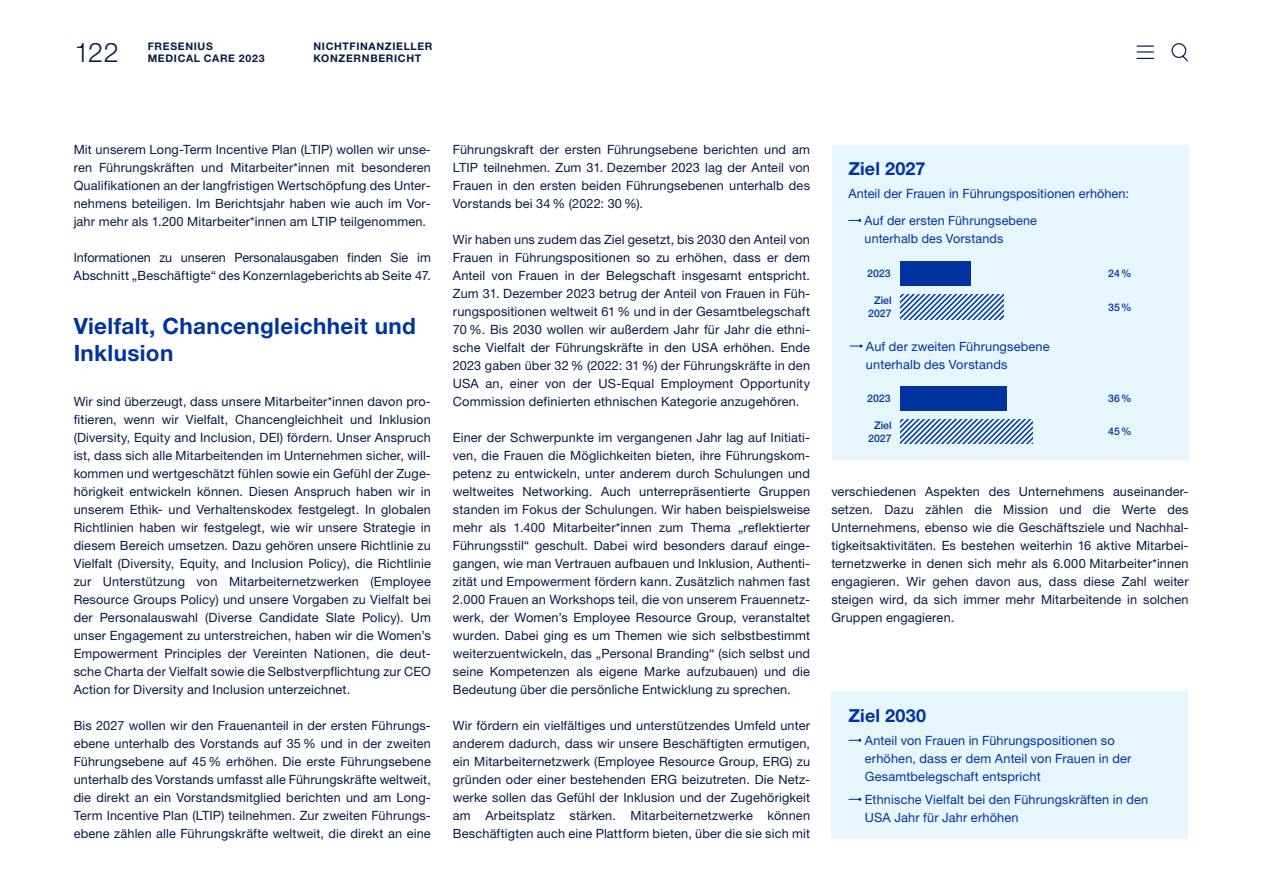
<style>
.page{position:relative;width:1263px;height:893px;background:#fff}
.page>*{position:absolute;margin:0;border:0;box-sizing:border-box;transform-origin:0 0}
.t1{font:300 27px "Helvetica Neue LT Std";color:#071b45}
.t2{font:700 22.5px/27px "Helvetica Neue LT Std";letter-spacing:.015em;color:#0033a0}
.t3{font:700 18px "Helvetica Neue LT Std";letter-spacing:.01em;color:#0033a0}
.t4{font:12.75px/18px "Helvetica Neue LT Std";letter-spacing:.01em;color:#071b45;text-align:justify}
.t5{font:12.75px/18px "Helvetica Neue LT Std";letter-spacing:.01em;color:#0033a0}
.t6{font:700 10.5px/12px "Helvetica Neue LT Std";letter-spacing:.065em;color:#071b45}
.t7{font:500 10.5px/12.8px "Helvetica Neue LT Std";color:#0033a0;text-align:center}
</style>
<div class="page">
<div style="left:831px;top:146px;width:357px;height:314px;background:#e6f6fc"></div>
<svg style="left:900px;top:294px;width:103px;height:25px"></svg>
<svg style="left:900px;top:419px;width:133px;height:25px"></svg>
<svg style="left:850px;top:345px;width:12px;height:3px"></svg>
<svg style="left:848px;top:219px;width:13px;height:3px"></svg>
<div style="left:900px;top:261px;width:71px;height:25px;background:#0033a0"></div>
<div style="left:900px;top:386px;width:106px;height:25px;background:#0033a0"></div>
<div style="left:831px;top:691px;width:357px;height:148px;background:#e6f6fc"></div>
<svg style="left:848px;top:739px;width:13px;height:3px"></svg>
<svg style="left:848px;top:798px;width:13px;height:3px"></svg>
<svg style="left:1171px;top:43px;width:17px;height:19px"></svg>
<svg style="left:1137px;top:46px;width:16px;height:13px"></svg>
<p class="t6" style="left:148px;top:40px;width:67px">FRESENIUS</p>
<h1 class="t1" style="left:74px;top:36px;width:46px">122</h1>
<p class="t6" style="left:148px;top:52px;width:118px">MEDICAL CARE 2023</p>
<p class="t6" style="left:313px;top:40px;width:121px">NICHTFINANZIELLER<br>KONZERNBERICHT</p>
<p class="t4" style="left:74px;top:140px;width:359px">Mit unserem Long-Term Incentive Plan (LTIP) wollen wir unse&shy;ren Führungskräften und Mitarbeiter*innen mit besonderen Qualifikationen an der langfristigen Wertschöpfung des Unter&shy;nehmens beteiligen. Im Berichtsjahr haben wie auch im Vor&shy;jahr mehr als 1.200 Mitarbeiter*innen am LTIP teilgenommen.</p>
<p class="t4" style="left:74px;top:248px;width:359px">Informationen zu unseren Personalausgaben finden Sie im<br>Ab schnitt „Beschäftigte“ des Konzernlageberichts ab Seite 47.</p>
<h2 class="t2" style="left:74px;top:312px;width:344px">Vielfalt, Chancengleichheit und<br>Inklusion</h2>
<p class="t4" style="left:74px;top:392px;width:359px">Wir sind überzeugt, dass unsere Mitarbeiter*innen davon pro&shy;fitieren, wenn wir Vielfalt, Chancengleichheit und Inklusion (Diversity, Equity and Inclusion, DEI) fördern. Unser Anspruch ist, dass sich alle Mitarbeitenden im Unternehmen sicher, will&shy;kommen und wertgeschätzt fühlen sowie ein Gefühl der Zuge&shy;hörigkeit entwickeln können. Diesen Anspruch haben wir in unserem Ethik- und Verhaltenskodex festgelegt. In globalen Richtlinien haben wir festgelegt, wie wir unsere Strategie in diesem Bereich umsetzen. Dazu gehören unsere Richtlinie zu Vielfalt (Diversity, Equity, and Inclusion Policy), die Richtlinie zur Unterstützung von Mitarbeiternetzwerken (Employee Resource Groups Policy) und unsere Vorgaben zu Vielfalt bei der Personalauswahl (Diverse Candidate Slate Policy). Um unser Engagement zu unterstreichen, haben wir die Women’s Empowerment Principles der Vereinten Nationen, die deut&shy;sche Charta der Vielfalt sowie die Selbstverpflichtung zur CEO Action for Diversity and Inclusion unterzeichnet.</p>
<p class="t4" style="left:74px;top:716px;width:359px">Bis 2027 wollen wir den Frauenanteil in der ersten Führungs&shy;ebene unterhalb des Vorstands auf 35% und in der zweiten Führungsebene auf 45 % erhöhen. Die erste Führungsebene unterhalb des Vorstands umfasst alle Führungskräfte weltweit, die direkt an ein Vorstandsmitglied berichten und am Long-Term Incentive Plan (LTIP) teilnehmen. Zur zweiten Führungs&shy;ebene zählen alle Führungskräfte weltweit, die direkt an eine</p>
<p class="t4" style="left:453px;top:140px;width:359px">Führungskraft der ersten Führungsebene berichten und am LTIP teilnehmen. Zum 31. Dezember 2023 lag der Anteil von Frauen in den ersten beiden Führungsebenen unterhalb des Vorstands bei 34 % (2022: 30 %).</p>
<p class="t4" style="left:453px;top:230px;width:359px">Wir haben uns zudem das Ziel gesetzt, bis 2030 den Anteil von Frauen in Führungspositionen so zu erhöhen, dass er dem Anteil von Frauen in der Belegschaft insgesamt entspricht.<br>Zum 31. Dezember 2023 betrug der Anteil von Frauen in Füh&shy;rungspositionen weltweit 61 % und in der Gesamtbelegschaft 70 %. Bis 2030 wollen wir außerdem Jahr für Jahr die ethni&shy;sche Vielfalt der Führungskräfte in den USA erhöhen. Ende 2023 gaben über 32% (2022: 31%) der Führungskräfte in den USA an, einer von der US-Equal Employment Opportunity Commission definierten ethnischen Kategorie anzugehören.</p>
<p class="t4" style="left:453px;top:428px;width:359px">Einer der Schwerpunkte im vergangenen Jahr lag auf Initiati&shy;ven, die Frauen die Möglichkeiten bieten, ihre Führungskom&shy;petenz zu entwickeln, unter anderem durch Schulungen und weltweites Networking. Auch unterrepräsentierte Gruppen standen im Fokus der Schulungen. Wir haben beispielsweise mehr als 1.400 Mitarbeiter*innen zum Thema „reflektierter Führungsstil“ geschult. Dabei wird besonders darauf einge&shy;gangen, wie man Vertrauen aufbauen und Inklusion, Authenti&shy;zität und Empowerment fördern kann. Zusätzlich nahmen fast 2.000 Frauen an Workshops teil, die von unserem Frauennetz&shy;werk, der Women’s Employee Resource Group, veranstaltet wurden. Dabei ging es um Themen wie sich selbstbestimmt weiterzuentwickeln, das „Personal Branding“ (sich selbst und seine Kompetenzen als eigene Marke aufzubauen) und die Bedeutung über die persönliche Entwicklung zu sprechen.</p>
<p class="t4" style="left:453px;top:717px;width:359px">Wir fördern ein vielfältiges und unterstützendes Umfeld unter anderem dadurch, dass wir unsere Beschäftigten ermutigen, ein Mitarbeiternetzwerk (Employee Resource Group, ERG) zu gründen oder einer bestehenden ERG beizutreten. Die Netz&shy;werke sollen das Gefühl der Inklusion und der Zugehörigkeit am Arbeitsplatz stärken. Mitarbeiternetzwerke können Beschäftigten auch eine Plattform bieten, über die sie sich mit</p>
<h3 class="t3" style="left:848px;top:158px;width:79px">Ziel 2027</h3>
<p class="t5" style="left:865px;top:179px;width:266px;line-height:27.3px;text-indent:-16px">Anteil der Frauen in Führungspositionen erhöhen:<br>Auf der ersten Führungsebene</p>
<p class="t5" style="left:865px;top:229px;width:140px">unterhalb des Vorstands</p>
<p class="t7" style="left:867px;top:267px;width:25px">2023</p>
<p class="t7" style="left:868px;top:294px;width:25px">Ziel<br>2027</p>
<p class="t5" style="left:866px;top:337px;width:185px">Auf der zweiten Führungsebene unterhalb des Vorstands</p>
<p class="t7" style="left:867px;top:391px;width:25px">2023</p>
<p class="t7" style="left:868px;top:419px;width:25px">Ziel<br>2027</p>
<p class="t7" style="left:1108px;top:267px;width:25px">24%</p>
<p class="t7" style="left:1108px;top:300px;width:25px">35%</p>
<p class="t7" style="left:1108px;top:392px;width:25px">36%</p>
<p class="t7" style="left:1108px;top:425px;width:25px">45%</p>
<p class="t4" style="left:831px;top:483px;width:359px">verschiedenen Aspekten des Unternehmens auseinan der&shy;setzen. Dazu zählen die Mission und die Werte des Unter nehmens, ebenso wie die Geschäftsziele und Nachhal&shy;tigkeitsaktivitäten. Es bestehen weiterhin 16 aktive Mitarbei&shy;ternetzwerke in denen sich mehr als 6.000 Mitarbeiter*innen engagieren. Wir gehen davon aus, dass diese Zahl weiter steigen wird, da sich immer mehr Mitarbeitende in solchen Gruppen engagieren.</p>
<h3 class="t3" style="left:848px;top:704px;width:79px">Ziel 2030</h3>
<p class="t5" style="left:865px;top:731px;width:268px">Anteil von Frauen in Führungspositionen so erhöhen, dass er dem Anteil von Frauen in der<br>Gesamtbelegschaft entspricht</p>
<p class="t5" style="left:865px;top:790px;width:285px">Ethnische Vielfalt bei den Führungskräften in den<br>USA Jahr für Jahr erhöhen</p>
</div>
